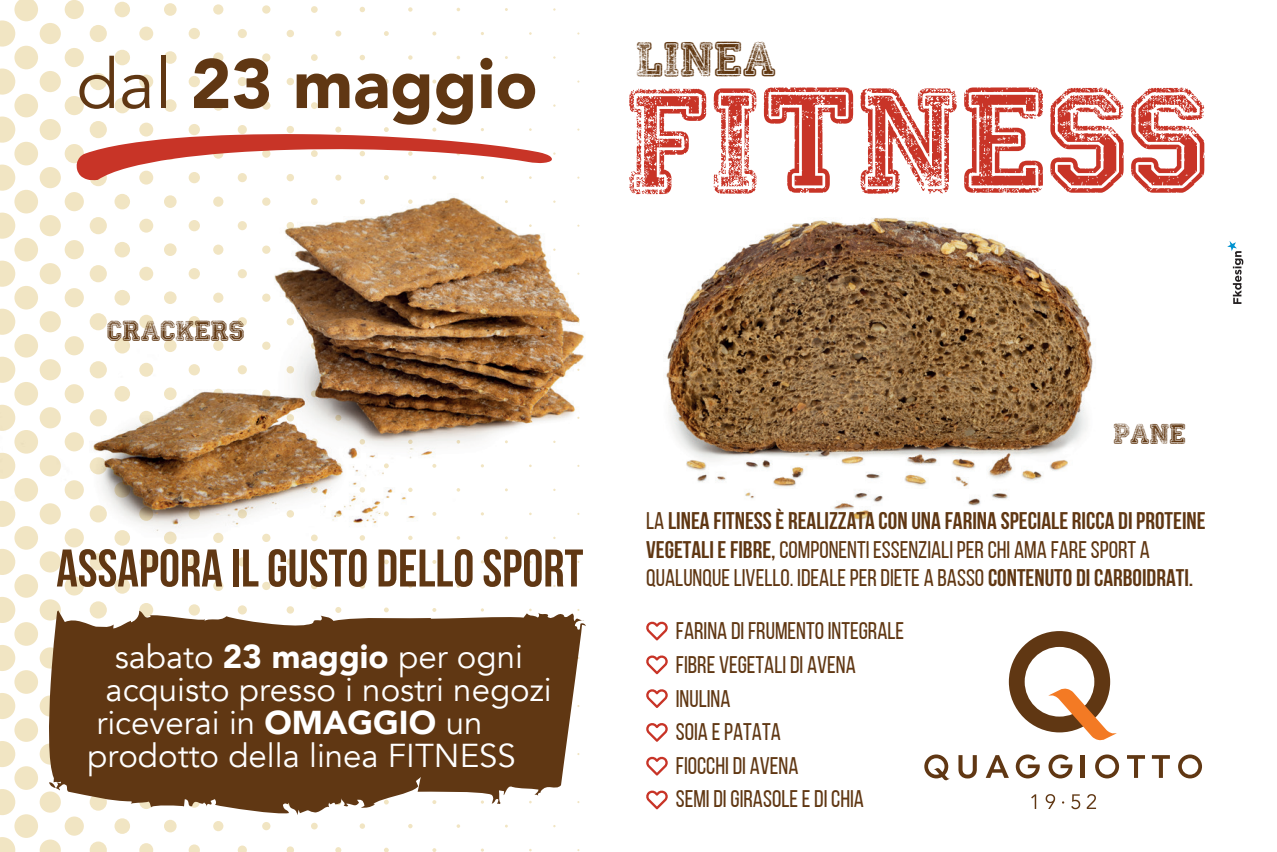
<style>
.page{position:relative;width:1277px;height:852px;background:#fff}
.page>*{position:absolute;margin:0;border:0;box-sizing:border-box;transform-origin:0 0}
.t1{font:110.4px "Colleged";color:#c83427}
.t2{font:900 69px "Avenir";color:#603713}
.t3{font:700 52.8px "Bebas Neue";color:#603713}
.t4{font:36.3px "Colleged";color:#603711}
.t5{font:33px "Avenir";color:#fff}
.t6{font:700 24px/28.8px "Bebas Neue";color:#603713}
.t7{font:24px/33.6px "Bebas Neue";color:#603713}
.t8{font:21px "Colleged";color:#603711}
.s1{font-weight:400}
.s2{font-weight:900}
</style>
<div class="page">
<svg style="left:0;top:837px;width:15px;height:14px"></svg>
<svg style="left:40px;top:839px;width:21px;height:12px"></svg>
<svg style="left:90px;top:841px;width:17px;height:10px"></svg>
<svg style="left:139px;top:843px;width:14px;height:8px"></svg>
<svg style="left:189px;top:844px;width:11px;height:7px"></svg>
<svg style="left:238px;top:845px;width:9px;height:6px"></svg>
<svg style="left:286px;top:846px;width:8px;height:5px"></svg>
<svg style="left:335px;top:847px;width:6px;height:4px"></svg>
<svg style="left:384px;top:847px;width:5px;height:4px"></svg>
<svg style="left:0;top:789px;width:15px;height:25px"></svg>
<div style="left:40px;top:791px;width:21px;height:21px;background:#f1e5c3;border-radius:50%"></div>
<svg style="left:0;top:741px;width:15px;height:25px"></svg>
<div style="left:40px;top:743px;width:21px;height:21px;background:#f1e5c3;border-radius:50%"></div>
<svg style="left:0;top:693px;width:15px;height:25px"></svg>
<div style="left:40px;top:695px;width:21px;height:21px;background:#f1e5c3;border-radius:50%"></div>
<svg style="left:0;top:645px;width:15px;height:25px"></svg>
<div style="left:40px;top:647px;width:21px;height:21px;background:#f1e5c3;border-radius:50%"></div>
<svg style="left:0;top:597px;width:15px;height:25px"></svg>
<div style="left:40px;top:599px;width:21px;height:21px;background:#f1e5c3;border-radius:50%"></div>
<svg style="left:90px;top:601px;width:17px;height:17px"></svg>
<svg style="left:139px;top:602px;width:14px;height:14px"></svg>
<div style="left:189px;top:604px;width:11px;height:11px;background:#f1e5c3;border-radius:50%"></div>
<svg style="left:238px;top:605px;width:9px;height:9px"></svg>
<div style="left:286px;top:606px;width:8px;height:7px;background:#f1e5c3;border-radius:50%"></div>
<svg style="left:335px;top:607px;width:6px;height:3px"></svg>
<svg style="left:384px;top:607px;width:5px;height:3px"></svg>
<div style="left:14px;top:814px;width:24px;height:23px;background:#f1e5c3;border-radius:50%"></div>
<div style="left:65px;top:816px;width:19px;height:19px;background:#f1e5c3;border-radius:50%"></div>
<div style="left:114px;top:818px;width:16px;height:15px;background:#f1e5c3;border-radius:50%"></div>
<svg style="left:164px;top:819px;width:13px;height:13px"></svg>
<svg style="left:213px;top:820px;width:10px;height:10px"></svg>
<svg style="left:262px;top:821px;width:8px;height:9px"></svg>
<svg style="left:311px;top:822px;width:7px;height:7px"></svg>
<svg style="left:359px;top:823px;width:6px;height:5px"></svg>
<svg style="left:408px;top:824px;width:4px;height:4px"></svg>
<div style="left:14px;top:766px;width:24px;height:23px;background:#f1e5c3;border-radius:50%"></div>
<div style="left:14px;top:718px;width:24px;height:23px;background:#f1e5c3;border-radius:50%"></div>
<div style="left:14px;top:670px;width:24px;height:23px;background:#f1e5c3;border-radius:50%"></div>
<div style="left:14px;top:622px;width:24px;height:23px;background:#f1e5c3;border-radius:50%"></div>
<div style="left:14px;top:574px;width:24px;height:23px;background:#f1e5c3;border-radius:50%"></div>
<div style="left:65px;top:576px;width:19px;height:19px;background:#f1e5c3;border-radius:50%"></div>
<div style="left:114px;top:578px;width:16px;height:15px;background:#f1e5c3;border-radius:50%"></div>
<div style="left:213px;top:580px;width:10px;height:11px;background:#f1e5c3;border-radius:50%"></div>
<svg style="left:262px;top:581px;width:8px;height:9px"></svg>
<div style="left:311px;top:582px;width:7px;height:7px;background:#f1e5c3;border-radius:50%"></div>
<svg style="left:359px;top:583px;width:6px;height:5px"></svg>
<svg style="left:408px;top:583px;width:4px;height:5px"></svg>
<svg style="left:14px;top:0;width:24px;height:20px"></svg>
<div style="left:65px;top:0;width:19px;height:19px;background:#f1e5c3;border-radius:50%"></div>
<div style="left:114px;top:2px;width:16px;height:15px;background:#f1e5c3;border-radius:50%"></div>
<svg style="left:164px;top:3px;width:13px;height:13px"></svg>
<div style="left:213px;top:4px;width:10px;height:11px;background:#f1e5c3;border-radius:50%"></div>
<div style="left:262px;top:5px;width:8px;height:9px;background:#f1e5c3;border-radius:50%"></div>
<div style="left:311px;top:6px;width:7px;height:7px;background:#f1e5c3;border-radius:50%"></div>
<svg style="left:359px;top:7px;width:6px;height:5px"></svg>
<svg style="left:408px;top:7px;width:4px;height:5px"></svg>
<img style="left:0;top:20px;width:580px;height:562px">
<svg style="left:1008px;top:631px;width:109px;height:109px"></svg>
<svg style="left:958px;top:755px;width:18px;height:23px"></svg>
<svg style="left:986px;top:755px;width:22px;height:22px"></svg>
<hr style="left:1080px;top:754px;width:4px;height:23px;background:#603713">
<svg style="left:1127px;top:755px;width:18px;height:22px"></svg>
<svg style="left:1151px;top:755px;width:18px;height:22px"></svg>
<svg style="left:1178px;top:754px;width:24px;height:24px"></svg>
<svg style="left:924px;top:754px;width:26px;height:26px"></svg>
<svg style="left:1031px;top:794px;width:5px;height:14px"></svg>
<svg style="left:1045px;top:794px;width:10px;height:14px"></svg>
<svg style="left:1071px;top:794px;width:9px;height:15px"></svg>
<svg style="left:1086px;top:794px;width:10px;height:14px"></svg>
<svg style="left:1095px;top:754px;width:24px;height:24px"></svg>
<svg style="left:1048px;top:754px;width:24px;height:24px"></svg>
<svg style="left:1015px;top:754px;width:24px;height:24px"></svg>
<svg style="left:1227px;top:241px;width:16px;height:63px"></svg>
<svg style="left:76px;top:126px;width:461px;height:54px"></svg>
<img style="left:537px;top:96px;width:556px;height:451px">
<svg style="left:646px;top:621px;width:21px;height:19px"></svg>
<svg style="left:646px;top:655px;width:21px;height:19px"></svg>
<svg style="left:646px;top:689px;width:21px;height:18px"></svg>
<svg style="left:646px;top:723px;width:21px;height:18px"></svg>
<svg style="left:646px;top:756px;width:21px;height:19px"></svg>
<svg style="left:646px;top:790px;width:21px;height:19px"></svg>
<svg style="left:48px;top:610px;width:538px;height:205px;background:#775435"></svg>
<h2 class="t2" style="left:77px;top:25px;width:462px"><span class="s1">dal</span> 23 maggio</h2>
<h3 class="t4" style="left:636px;top:42px;width:142px">LINEA</h3>
<h1 class="t1" style="left:626px;top:87px;width:584px">FITNESS</h1>
<p class="t8" style="left:107px;top:321px;width:139px">CRACKERS</p>
<h3 class="t3" style="left:56px;top:539px;width:528px">ASSAPORA IL GUSTO DELLO SPORT</h3>
<h3 class="t5" style="left:115px;top:636px;width:410px">sabato <span class="s2">23 maggio</span> per ogni</h3>
<h3 class="t5" style="left:106px;top:669px;width:448px">acquisto presso i nostri negozi</h3>
<h3 class="t5" style="left:96px;top:702px;width:388px">riceverai in <span class="s2">OMAGGIO</span> un</h3>
<h3 class="t5" style="left:87px;top:735px;width:430px">prodotto della linea FITNESS</h3>
<p class="t8" style="left:1113px;top:423px;width:74px">PANE</p>
<p class="t6" style="left:646px;top:505px;width:561px"><span class="s1">LA</span> LINEA FITNESS È REALIZZATA CON UNA FARINA SPECIALE RICCA DI PROTEINE<br>VEGETALI E FIBRE, <span class="s1">COMPONENTI ESSENZIALI PER CHI AMA FARE SPORT A<br>QUALUNQUE LIVELLO. IDEALE PER DIETE A BASSO</span> CONTENUTO DI CARBOIDRATI.</p>
<p class="t7" style="left:676px;top:613px;width:230px">FARINA DI FRUMENTO INTEGRALE<br>FIBRE VEGETALI DI AVENA<br>INULINA<br>SOIA E PATATA<br>FIOCCHI DI AVENA<br>SEMI DI GIRASOLE E DI CHIA</p>
</div>
